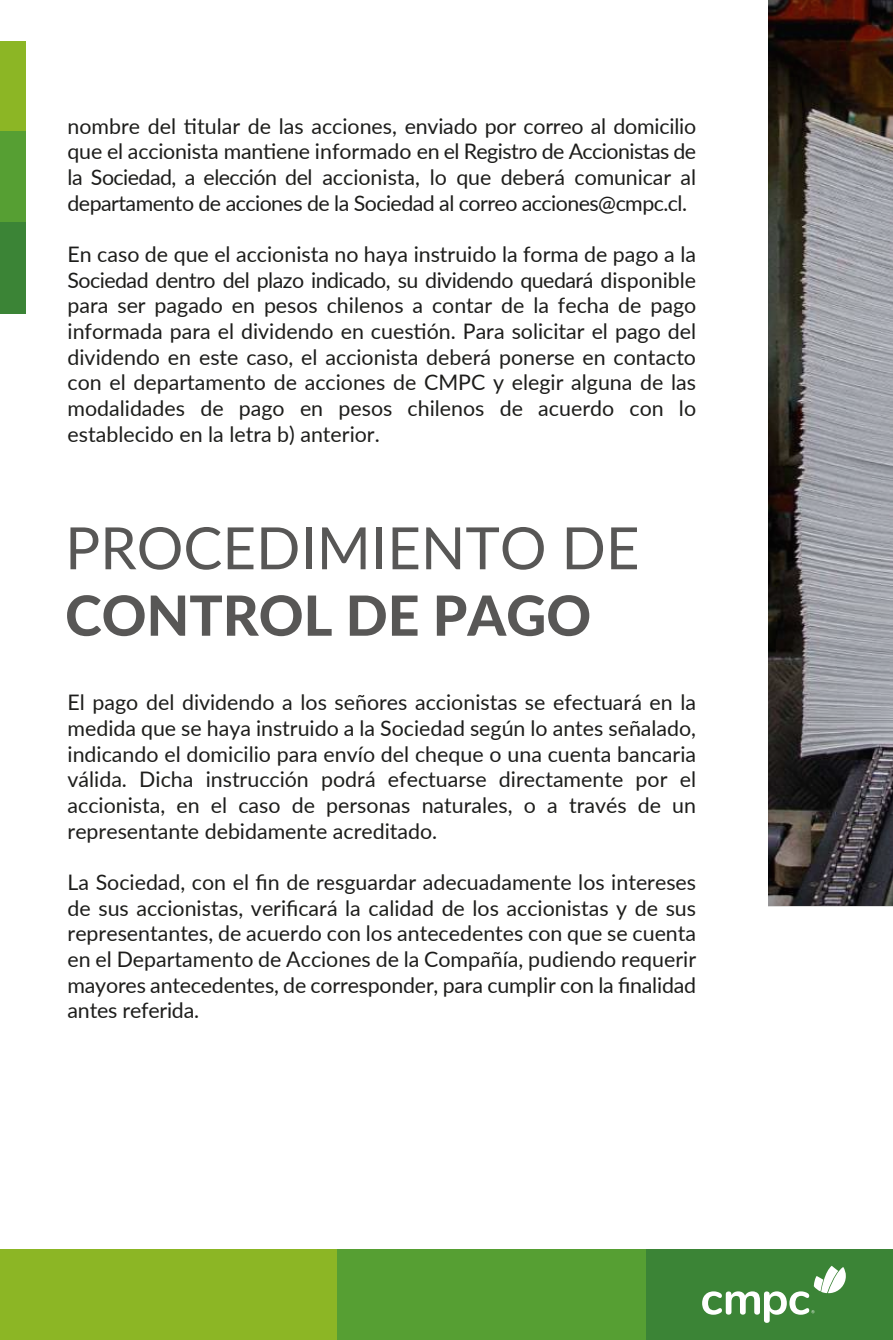
<style>
.page{position:relative;width:893px;height:1340px;background:#fff}
.page>*{position:absolute;margin:0;border:0;box-sizing:border-box;transform-origin:0 0}
.t1{font:58.27px "Lato";color:#585756}
.t2{font:800 55.35px "Lato";color:#585756}
.t3{font:21.38px/25.7px "Lato";letter-spacing:-.005em;color:#1d1d1b;text-align:justify}
</style>
<div class="page">
<div style="left:0;top:41px;width:25px;height:272px;background:#8cb625"></div>
<div style="left:0;top:132px;width:25px;height:181px;background:#569f33"></div>
<div style="left:0;top:222px;width:25px;height:91px;background:#3b8436"></div>
<svg style="left:768px;top:0;width:125px;height:906px;background:#686466"></svg>
<div style="left:595px;top:1249px;width:298px;height:90px;background:#3b8436"></div>
<div style="left:298px;top:1249px;width:348px;height:90px;background:#569f33"></div>
<div style="left:0;top:1249px;width:336px;height:90px;background:#8cb625"></div>
<svg style="left:702px;top:1265px;width:144px;height:57px"></svg>
<p class="t3" style="left:68px;top:112px;width:630px">nombre del titular de las acciones, enviado por correo al domicilio que el accionista mantiene informado en el Registro de Accionistas de la Sociedad, a elección del accionista, lo que deberá comunicar al departamento de acciones de la Sociedad al correo acciones@cmpc.cl.</p>
<p class="t3" style="left:68px;top:240px;width:630px">En caso de que el accionista no haya instruido la forma de pago a la Sociedad dentro del plazo indicado, su dividendo quedará disponible para ser pagado en pesos chilenos a contar de la fecha de pago informada para el dividendo en cuestión. Para solicitar el pago del dividendo en este caso, el accionista deberá ponerse en contacto con el departamento de acciones de CMPC y elegir alguna de las modalidades de pago en pesos chilenos de acuerdo con lo establecido en la letra b) anterior.</p>
<h1 class="t1" style="left:65px;top:506px;width:576px">PROCEDIMIENTO DE</h1>
<h2 class="t2" style="left:65px;top:574px;width:527px">CONTROL DE PAGO</h2>
<p class="t3" style="left:68px;top:689px;width:630px">El pago del dividendo a los señores accionistas se efectuará en la medida que se haya instruido a la Sociedad según lo antes señalado, indicando el domicilio para envío del cheque o una cuenta bancaria válida. Dicha instrucción podrá efectuarse directamente por el accionista, en el caso de personas naturales, o a través de un representante debidamente acreditado.</p>
<p class="t3" style="left:68px;top:868px;width:630px">La Sociedad, con el fin de resguardar adecuadamente los intereses de sus accionistas, verificará la calidad de los accionistas y de sus representantes, de acuerdo con los antecedentes con que se cuenta en el Departamento de Acciones de la Compañía, pudiendo requerir mayores antecedentes, de corresponder, para cumplir con la finalidad antes referida.</p>
</div>
